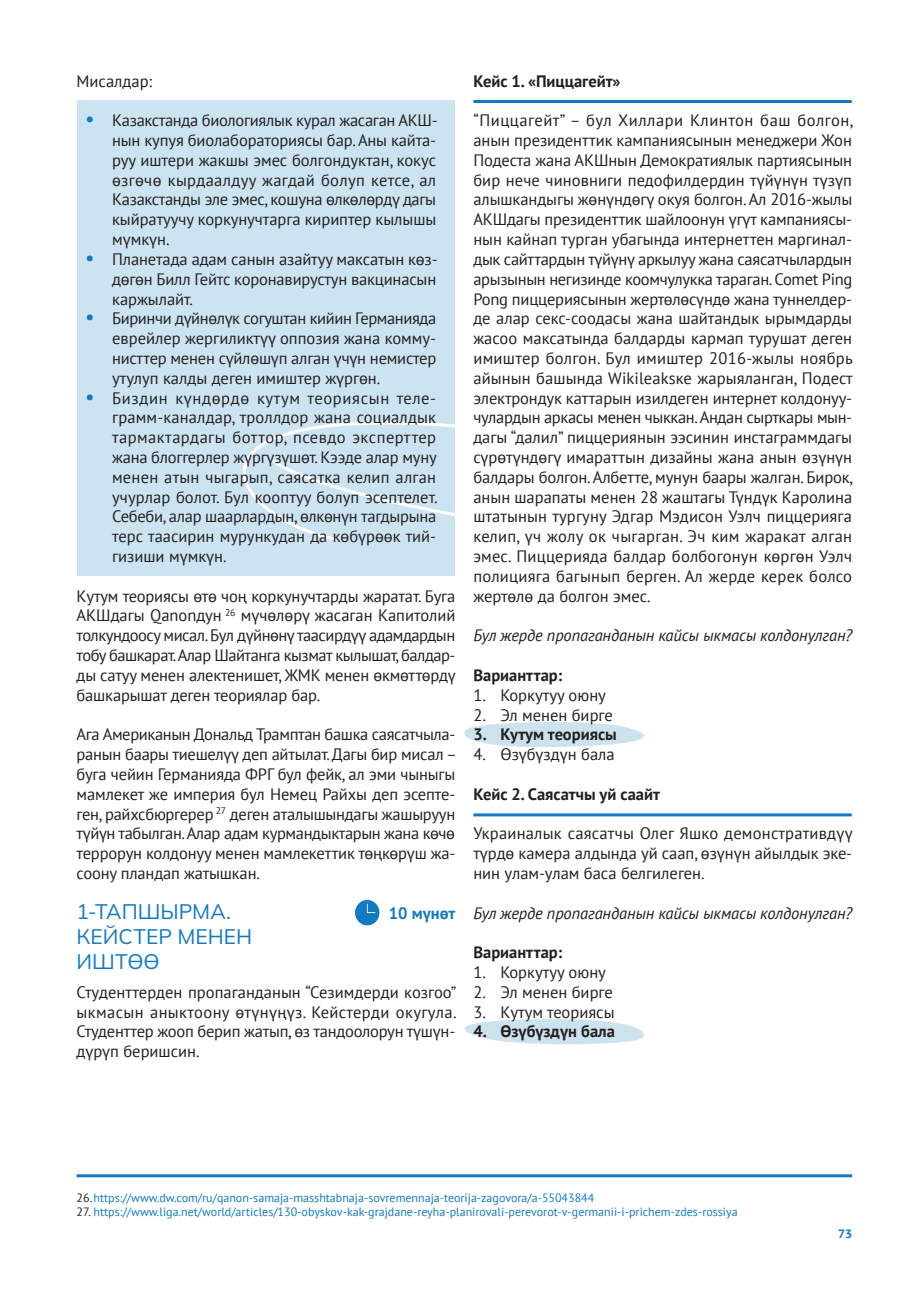
<style>
.page{position:relative;width:919px;height:1289px;background:#fff}
.page>*{position:absolute;margin:0;border:0;box-sizing:border-box;transform-origin:0 0}
.t1{font:200 21px "Mulish";letter-spacing:-.005em;color:#127ac2}
.t2{font:16.5px/19.8px "PT Sans";letter-spacing:-.005em;color:#231f20;text-align:justify}
.t3{font:700 16.5px "PT Sans";color:#231f20}
.t4{font:italic 16.5px "PT Sans";letter-spacing:-.01em;color:#231f20}
.t5{font:700 16.5px "PT Sans";color:#127ac2}
.t6{font:12px "PT Sans";color:#127ac2}
.t7{font:700 12px "PT Sans Caption";color:#127ac2}
.s1{font-size:21px;color:#127ac2}
.s2{color:#231f20}
</style>
<div class="page">
<div style="left:77px;top:100px;width:377px;height:476px;background:#cce4f1"></div>
<svg style="left:242px;top:421px;width:212px;height:120px"></svg>
<svg style="left:464px;top:722px;width:180px;height:25px"></svg>
<svg style="left:464px;top:1019px;width:180px;height:26px"></svg>
<hr style="left:473px;top:100px;width:378px;height:3px;background:#127ac2">
<svg style="left:355px;top:900px;width:24px;height:25px"></svg>
<hr style="left:473px;top:813px;width:378px;height:3px;background:#127ac2">
<hr style="left:77px;top:1174px;width:775px;height:3px;background:#127ac2">
<p class="t2" style="left:77px;top:70px;width:77px">Мисалдар:</p>
<p class="t2" style="left:112px;top:110px;width:327px;text-indent:-27px"><span class="s1">•</span> Казакстанда биологиялык курал жасаган АКШ&shy;нын купуя биолабораториясы бар. Аны кайта&shy;руу иштери жакшы эмес болгондуктан, кокус өзгөчө кырдаалдуу жагдай болуп кетсе, ал Казакстанды эле эмес, кошуна өлкөлөрдү дагы кыйратуучу коркунучтарга кириптер кылышы мүмкүн.</p>
<p class="t2" style="left:112px;top:249px;width:327px;text-indent:-27px"><span class="s1">•</span> Планетада адам санын азайтуу максатын көз&shy;дөгөн Билл Гейтс коронавирустун вакцинасын каржылайт.</p>
<p class="t2" style="left:112px;top:308px;width:325px;text-indent:-27px"><span class="s1">•</span> Биринчи дүйнөлүк согуштан кийин Германияда еврейлер жергиликтүү оппозия жана комму&shy;нисттер менен сүйлөшүп алган үчүн немистер утулуп калды деген имиштер жүргөн.</p>
<p class="t2" style="left:112px;top:387px;width:327px;text-indent:-27px"><span class="s1">•</span> Биздин күндөрдө кутум теориясын теле&shy;грамм-каналдар, троллдор жана социалдык тармактардагы боттор, псевдо эксперттер жана блоггерлер жүргүзүшөт. Кээде алар муну менен атын чыгарып, саясатка келип алган учурлар болот. Бул кооптуу болуп эсептелет.<br>Себеби, алар шаарлардын, өлкөнүн тагдырына терс таасирин мурункудан да көбүрөөк тий&shy;гизиши мүмкүн.</p>
<p class="t2" style="left:77px;top:585px;width:381px">Кутум теориясы өтө чоң коркунучтарды жаратат. Буга АКШдагы Qanonдун <sup>26</sup> мүчөлөрү жасаган Капитолий толкундоосу мисал. Бул дүйнөнү таасирдүү адамдардын тобу башкарат. Алар Шайтанга кызмат кылышат, балдар&shy;ды сатуу менен алектенишет, ЖМК менен өкмөттөрдү башкарышат деген теориялар бар.</p>
<p class="t2" style="left:77px;top:724px;width:382px">Ага Американын Дональд Трамптан башка саясатчыла&shy;ранын баары тиешелүү деп айтылат. Дагы бир мисал – буга чейин Германияда ФРГ бул фейк, ал эми чыныгы мамлекет же империя бул Немец Райхы деп эсепте&shy;ген, райхсбюргерер <sup>27</sup> деген аталышындагы жашыруун түйүн табылган. Алар адам курмандыктарын жана көчө террорун колдонуу менен мамлекеттик төңкөрүш жа&shy;соону пландап жатышкан.</p>
<p class="t1" style="left:77px;top:896px;width:156px">1-ТАПШЫРМА.</p>
<p class="t5" style="left:389px;top:901px;width:68px">10 мүнөт</p>
<p class="t1" style="left:77px;top:922px;width:177px">КЕЙСТЕР МЕНЕН</p>
<p class="t1" style="left:77px;top:947px;width:85px">ИШТӨӨ</p>
<p class="t2" style="left:77px;top:981px;width:381px">Студенттерден пропаганданын “Сезимдерди козгоо” ыкмасын аныктоону өтүнүңүз. Кейстерди окугула.<br>Студенттер жооп берип жатып, өз тандоолорун түшүн&shy;дүрүп беришсин.</p>
<p class="t3" style="left:473px;top:70px;width:149px">Кейс 1. «Пиццагейт»</p>
<p class="t2" style="left:473px;top:110px;width:381px">“Пиццагейт” – бул Хиллари Клинтон баш болгон, анын президенттик кампаниясынын менеджери Жон Подеста жана АКШнын Демократиялык партиясынын бир нече чиновниги педофилдердин түйүнүн түзүп алышкандыгы жөнүндөгү окуя болгон. Ал 2016-жылы АКШдагы президенттик шайлоонун үгүт кампаниясы&shy;нын кайнап турган убагында интернеттен маргинал&shy;дык сайттардын түйүнү аркылуу жана саясатчылардын арызынын негизинде коомчулукка тараган. Comet Ping Pong пиццериясынын жертөлөсүндө жана туннелдер&shy;де алар секс-соодасы жана шайтандык ырымдарды жасоо максатында балдарды кармап турушат деген имиштер болгон. Бул имиштер 2016-жылы ноябрь айынын башында Wikileaksке жарыяланган, Подест электрондук каттарын изилдеген интернет колдонуу&shy;чулардын аркасы менен чыккан. Андан сырткары мын&shy;дагы “далил” пиццериянын ээсинин инстаграммдагы сүрөтүндөгү имараттын дизайны жана анын өзүнүн балдары болгон. Албетте, мунун баары жалган. Бирок, анын шарапаты менен 28 жаштагы Түндүк Каролина штатынын тургуну Эдгар Мэдисон Уэлч пиццерияга келип, үч жолу ок чыгарган. Эч ким жаракат алган эмес. Пиццерияда балдар болбогонун көргөн Уэлч полицияга багынып берген. Ал жерде керек болсо жертөлө да болгон эмес.</p>
<p class="t4" style="left:473px;top:625px;width:380px">Бул жерде пропаганданын кайсы ыкмасы колдонулган?</p>
<p class="t3" style="left:473px;top:664px;width:90px">Варианттар:</p>
<p class="t2" style="left:473px;top:684px;width:134px">1. Коркутуу оюну</p>
<p class="t2" style="left:473px;top:704px;width:141px">2. Эл менен бирге</p>
<p class="t3" style="left:473px;top:723px;width:145px">3. Кутум теориясы</p>
<p class="t2" style="left:473px;top:744px;width:143px">4. Өзүбүздүн бала</p>
<p class="t3" style="left:473px;top:783px;width:188px">Кейс 2. Саясатчы уй саайт</p>
<p class="t2" style="left:473px;top:823px;width:381px">Украиналык саясатчы Олег Яшко демонстративдүү түрдө камера алдында уй саап, өзүнүн айылдык эке&shy;нин улам-улам баса белгилеген.</p>
<p class="t4" style="left:473px;top:902px;width:380px">Бул жерде пропаганданын кайсы ыкмасы колдонулган?</p>
<p class="t3" style="left:473px;top:941px;width:90px">Варианттар:</p>
<p class="t2" style="left:473px;top:961px;width:134px">1. Коркутуу оюну</p>
<p class="t2" style="left:473px;top:981px;width:141px">2. Эл менен бирге</p>
<p class="t2" style="left:473px;top:1001px;width:143px">3. Кутум теориясы</p>
<p class="t3" style="left:473px;top:1020px;width:143px">4. Өзүбүздүн бала</p>
<p class="t6" style="left:77px;top:1190px;width:519px"><span class="s2">26.</span>https://www.dw.com/ru/qanon-samaja-masshtabnaja-sovremennaja-teorija-zagovora/a-55043844</p>
<p class="t6" style="left:77px;top:1204px;width:662px"><span class="s2">27.</span> https://www.liga.net/world/articles/130-obyskov-kak-grajdane-reyha-planirovali-perevorot-v-germanii-i-prichem-zdes-rossiya</p>
<p class="t7" style="left:837px;top:1225px;width:16px">73</p>
</div>
